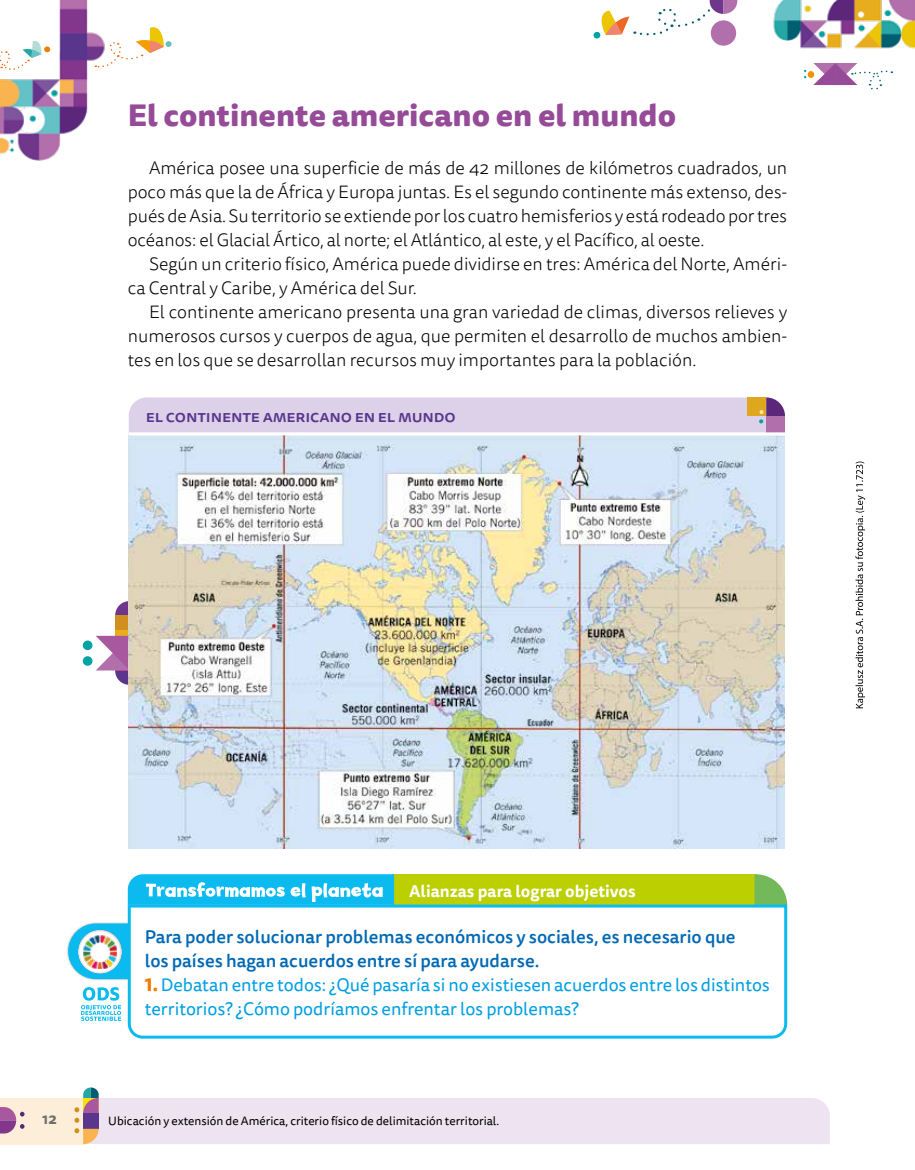
<style>
.page{position:relative;width:915px;height:1170px;background:#fff}
.page>*{position:absolute;margin:0;border:0;box-sizing:border-box;transform-origin:0 0}
.t1{font:800 30px "Tisa Sans Pro";color:#954b97;scale:1.04 1}
.t2{font:300 18px/24px "Tisa Sans Pro";color:#000;text-align:justify}
.t3{font:18px/24px "Tisa Sans Pro";color:#009fe3}
.t4{font:500 18px/24px "Tisa Sans Pro";color:#0069b4}
.t5{font:500 16.5px "Tisa Sans Pro";letter-spacing:-.01em;color:#59358c;scale:1.04 1}
.t6{font:700 16.5px "Tisa Sans Pro";color:#fff}
.t7{font:700 15px "Tisa Sans Pro";color:#706f6f}
.t8{font:12px "Tisa Sans Pro";color:#000}
.s1{font-weight:800;color:#ef7d00}
</style>
<div class="page">
<svg style="left:121px;top:27px;width:50px;height:33px"></svg>
<div style="left:807px;top:71px;width:6px;height:7px;background:#f39200;border-radius:50%"></div>
<svg style="left:813px;top:63px;width:79px;height:27px"></svg>
<img style="left:0;top:0;width:121px;height:161px">
<img style="left:777px;top:0;width:137px;height:49px">
<div style="left:710px;top:20px;width:25px;height:26px;background:#b16fac;border-radius:50%"></div>
<svg style="left:593px;top:0;width:184px;height:39px"></svg>
<svg style="left:115px;top:601px;width:14px;height:14px"></svg>
<svg style="left:115px;top:629px;width:14px;height:6px"></svg>
<div style="left:115px;top:615px;width:14px;height:14px;background:#d1901e"></div>
<svg style="left:96px;top:635px;width:33px;height:49px"></svg>
<div style="left:83px;top:656px;width:9px;height:9px;background:#00a2a3;border-radius:50%"></div>
<div style="left:83px;top:640px;width:9px;height:10px;background:#00a2a3;border-radius:50%"></div>
<img style="left:129px;top:435px;width:655px;height:413px">
<div style="left:129px;top:397px;width:655px;height:35px;background:#ddd1e9"></div>
<div style="left:766px;top:416px;width:18px;height:19px;background:#b16fac"></div>
<hr style="left:129px;top:432px;width:656px;height:3px;background:#fff">
<div style="left:392px;top:874px;width:364px;height:32px;background:#bccf00"></div>
<svg style="left:754px;top:874px;width:33px;height:29px"></svg>
<svg style="left:128px;top:874px;width:266px;height:29px"></svg>
<div style="left:66px;top:921px;width:116px;height:59px;background:#000;opacity:.2"></div>
<div style="left:68px;top:923px;width:113px;height:56px;background:#0bbbef;border-radius:28px"></div>
<div style="left:77px;top:928px;width:48px;height:47px;background:#000;opacity:.54"></div>
<img style="left:83px;top:934px;width:34px;height:34px">
<svg style="left:126px;top:903px;width:662px;height:136px"></svg>
<svg style="left:81px;top:987px;width:40px;height:33px"></svg>
<svg style="left:855px;top:461px;width:10px;height:247px"></svg>
<div style="left:0;top:1097px;width:85px;height:46px;background:#fceed9"></div>
<svg style="left:0;top:1107px;width:25px;height:26px"></svg>
<svg style="left:74px;top:1087px;width:755px;height:56px"></svg>
<h1 class="t1" style="left:128px;top:93px;width:528px">El continente americano en el mundo</h1>
<p class="t2" style="left:128px;top:156px;width:661px;text-indent:21px">América posee una superficie de más de 42 millones de kilómetros cuadrados, un poco más que la de África y Europa juntas. Es el segundo continente más extenso, des&shy;pués de Asia. Su territorio se extiende por los cuatro hemisferios y está rodeado por tres océanos: el Glacial Ártico, al norte; el Atlántico, al este, y el Pacífico, al oeste.</p>
<p class="t2" style="left:128px;top:252px;width:660px;text-indent:21px">Según un criterio físico, América puede dividirse en tres: América del Norte, Améri&shy;ca Central y Caribe, y América del Sur.</p>
<p class="t2" style="left:128px;top:300px;width:660px;text-indent:21px">El continente americano presenta una gran variedad de climas, diversos relieves y numerosos cursos y cuerpos de agua, que permiten el desarrollo de muchos ambien&shy;tes en los que se desarrollan recursos muy importantes para la población.</p>
<p class="t5" style="left:146px;top:405px;width:299px">El continente americano en el mundo</p>
<p class="t7" style="left:42px;top:1107px;width:16px">12</p>
<p class="t6" style="left:409px;top:878px;width:228px">Alianzas para lograr objetivos</p>
<p class="t4" style="left:145px;top:924px;width:592px">Para poder solucionar problemas económicos y sociales, es necesario que los países hagan acuerdos entre sí para ayudarse.</p>
<p class="t3" style="left:145px;top:972px;width:626px"><span class="s1">1.</span> Debatan entre todos: ¿Qué pasaría si no existiesen acuerdos entre los distintos territorios? ¿Cómo podríamos enfrentar los problemas?</p>
<p class="t8" style="left:108px;top:1113px;width:392px">Ubicación y extensión de América, criterio físico de delimitación territorial.</p>
</div>
